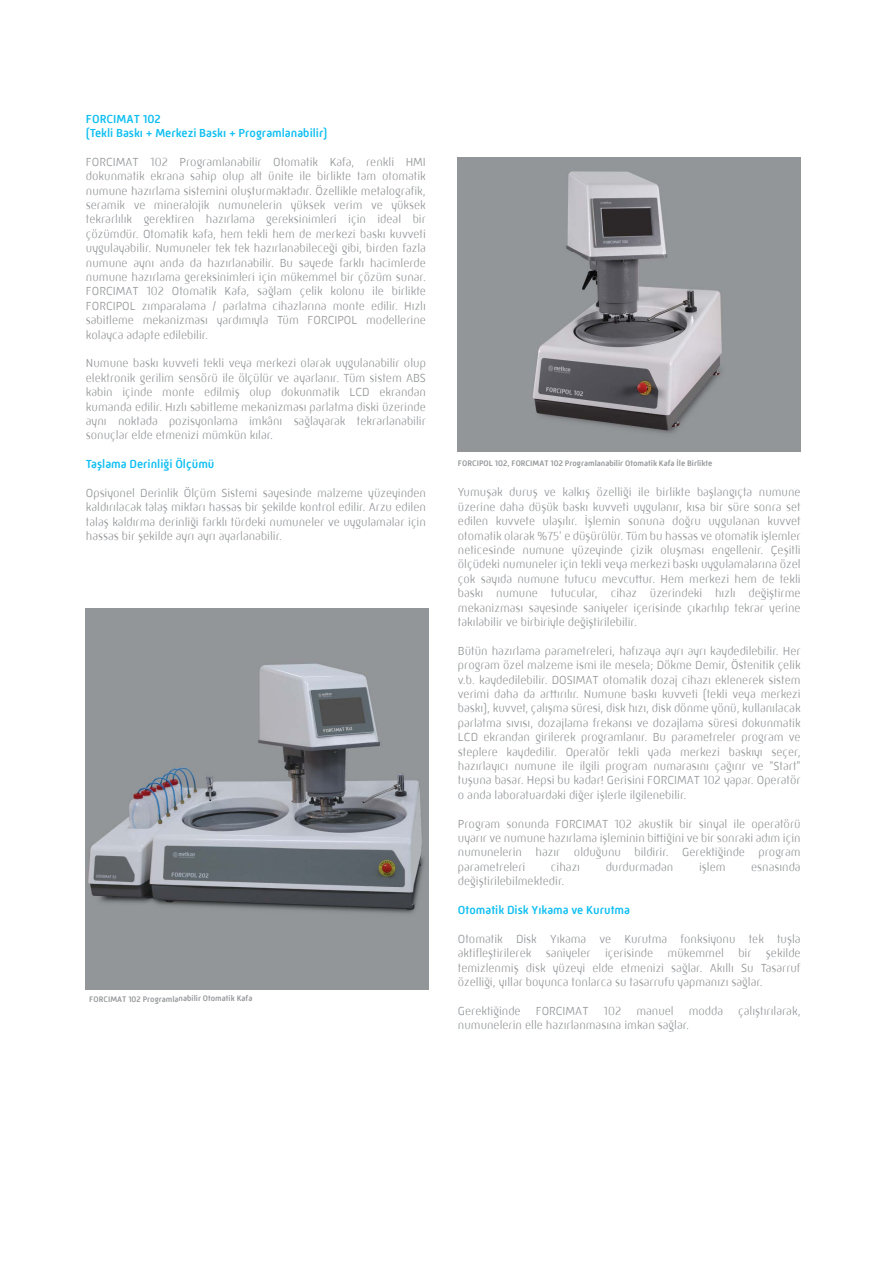
<style>
.page{position:relative;width:893px;height:1263px;background:#fff}
.page>*{position:absolute;margin:0;border:0;box-sizing:border-box;transform-origin:0 0}
.t1{font:300 12px/14.4px "Mic 32 New Rounded W00";color:#939598;text-align:justify}
.t2{font:500 12px/14.4px "Mic 32 New Rounded W00";color:#10bff1}
.t3{font:500 8.25px "Mic 32 New Rounded W00";color:#939698}
</style>
<div class="page">
<img style="left:458px;top:157px;width:343px;height:294px">
<img style="left:86px;top:609px;width:343px;height:380px">
<p class="t2" style="left:86px;top:111px;width:243px">FORCIMAT 102<br>(Tekli Baskı + Merkezi Baskı + Programlanabilir)</p>
<p class="t1" style="left:86px;top:154px;width:341px">FORCIMAT 102 Programlanabilir Otomatik Kafa, renkli HMI dokunmatik ekrana sahip olup alt ünite ile birlikte tam otomatik numune hazırlama sistemini oluşturmaktadır. Özellikle metalografik, seramik ve mineralojik numunelerin yüksek verim ve yüksek tekrarlılık gerektiren hazırlama gereksinimleri için ideal bir çözümdür. Otomatik kafa, hem tekli hem de merkezi baskı kuvveti uygulayabilir. Numuneler tek tek hazırlanabileceği gibi, birden fazla numune aynı anda da hazırlanabilir. Bu sayede farklı hacimlerde numune hazırlama gereksinimleri için mükemmel bir çözüm sunar.<br>FORCIMAT 102 Otomatik Kafa, sağlam çelik kolonu ile birlikte FORCIPOL zımparalama / parlatma cihazlarına monte edilir. Hızlı sabitleme mekanizması yardımıyla Tüm FORCIPOL modellerine kolayca adapte edilebilir.</p>
<p class="t1" style="left:86px;top:356px;width:341px">Numune baskı kuvveti tekli veya merkezi olarak uygulanabilir olup elektronik gerilim sensörü ile ölçülür ve ayarlanır. Tüm sistem ABS kabin içinde monte edilmiş olup dokunmatik LCD ekrandan kumanda edilir. Hızlı sabitleme mekanizması parlatma diski üzerinde aynı noktada pozisyonlama imkânı sağlayarak tekrarlanabilir sonuçlar elde etmenizi mümkün kılar.</p>
<p class="t2" style="left:86px;top:457px;width:130px">Taşlama Derinliği Ölçümü</p>
<p class="t1" style="left:86px;top:486px;width:341px">Opsiyonel Derinlik Ölçüm Sistemi sayesinde malzeme yüzeyinden kaldırılacak talaş miktarı hassas bir şekilde kontrol edilir. Arzu edilen talaş kaldırma derinliği farklı türdeki numuneler ve uygulamalar için hassas bir şekilde ayrı ayrı ayarlanabilir.</p>
<p class="t1" style="left:458px;top:485px;width:344px">Yumuşak duruş ve kalkış özelliği ile birlikte başlangıçta numune üzerine daha düşük baskı kuvveti uygulanır, kısa bir süre sonra set edilen kuvvete ulaşılır. İşlemin sonuna doğru uygulanan kuvvet otomatik olarak %75' e düşürülür. Tüm bu hassas ve otomatik işlemler neticesinde numune yüzeyinde çizik oluşması engellenir. Çeşitli ölçüdeki numuneler için tekli veya merkezi baskı uygulamalarına özel çok sayıda numune tutucu mevcuttur. Hem merkezi hem de tekli baskı numune tutucular, cihaz üzerindeki hızlı değiştirme mekanizması sayesinde saniyeler içerisinde çıkartılıp tekrar yerine takılabilir ve birbiriyle değiştirilebilir.</p>
<p class="t1" style="left:458px;top:643px;width:344px">Bütün hazırlama parametreleri, hafızaya ayrı ayrı kaydedilebilir. Her program özel malzeme ismi ile mesela; Dökme Demir, Östenitik çelik v.b. kaydedilebilir. DOSIMAT otomatik dozaj cihazı eklenerek sistem verimi daha da arttırılır. Numune baskı kuvveti (tekli veya merkezi baskı), kuvvet, çalışma süresi, disk hızı, disk dönme yönü, kullanılacak parlatma sıvısı, dozajlama frekansı ve dozajlama süresi dokunmatik LCD ekrandan girilerek programlanır. Bu parametreler program ve steplere kaydedilir. Operatör tekli yada merkezi baskıyı seçer, hazırlayıcı numune ile ilgili program numarasını çağırır ve "Start" tuşuna basar. Hepsi bu kadar! Gerisini FORCIMAT 102 yapar. Operatör o anda laboratuardaki diğer işlerle ilgilenebilir.</p>
<p class="t1" style="left:458px;top:816px;width:344px">Program sonunda FORCIMAT 102 akustik bir sinyal ile operatörü uyarır ve numune hazırlama işleminin bittiğini ve bir sonraki adım için numunelerin hazır olduğunu bildirir. Gerektiğinde program parametreleri</p>
<p class="t3" style="left:458px;top:458px;width:256px">FORCIPOL 102, FORCIMAT 102 Programlanabilir Otomatik Kafa İle Birlikte</p>
<p class="t1" style="left:551px;top:859px;width:31px">cihazı</p>
<p class="t1" style="left:606px;top:859px;width:69px">durdurmadan</p>
<p class="t1" style="left:699px;top:859px;width:28px">işlem</p>
<p class="t1" style="left:751px;top:859px;width:51px">esnasında</p>
<p class="t1" style="left:458px;top:874px;width:108px">değiştirilebilmektedir.</p>
<p class="t2" style="left:458px;top:903px;width:174px">Otomatik Disk Yıkama ve Kurutma</p>
<p class="t1" style="left:458px;top:931px;width:344px">Otomatik Disk Yıkama ve Kurutma fonksiyonu tek tuşla aktifleştirilerek saniyeler içerisinde mükemmel bir şekilde temizlenmiş disk yüzeyi elde etmenizi sağlar. Akıllı Su Tasarruf özelliği, yıllar boyunca tonlarca su tasarrufu yapmanızı sağlar.</p>
<p class="t1" style="left:458px;top:1003px;width:64px">Gerektiğinde</p>
<p class="t1" style="left:536px;top:1003px;width:54px">FORCIMAT</p>
<p class="t1" style="left:604px;top:1003px;width:19px">102</p>
<p class="t1" style="left:636px;top:1003px;width:39px">manuel</p>
<p class="t1" style="left:689px;top:1003px;width:36px">modda</p>
<p class="t1" style="left:738px;top:1003px;width:64px">çalıştırılarak,</p>
<p class="t1" style="left:458px;top:1018px;width:233px">numunelerin elle hazırlanmasına imkan sağlar.</p>
<p class="t3" style="left:89px;top:994px;width:165px">FORCIMAT 102 Programlanabilir Otomatik Kafa</p>
</div>
